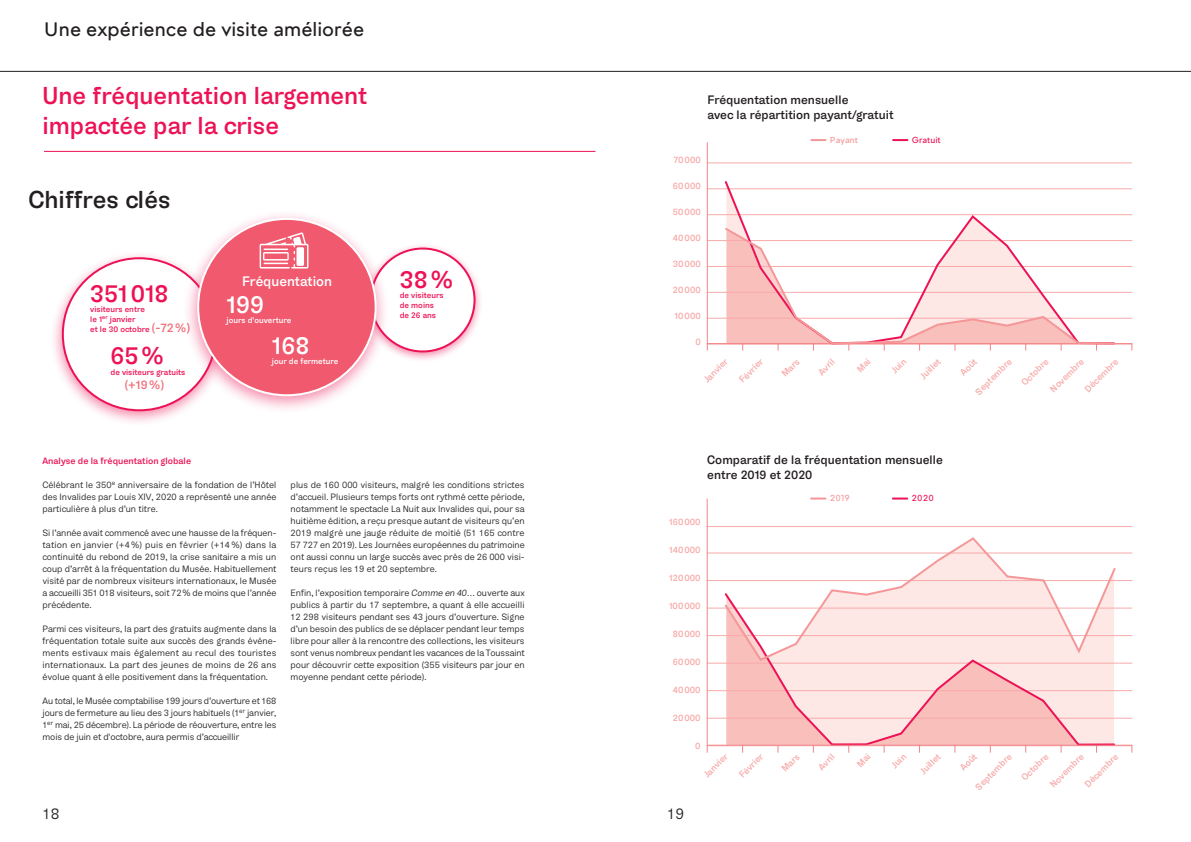
<style>
.page{position:relative;width:1191px;height:842px;background:#fff}
.page>*{position:absolute;margin:0;border:0;box-sizing:border-box;transform-origin:0 0}
.t1{font:500 24px/30px "G Gdiplomat";color:#ed1255}
.t2{font:500 24px "G Gdiplomat";color:#231f20}
.t3{font:500 24px "G Gdiplomat";color:#fff}
.t4{font:20px "Kelvin Md AI Sansclair";color:#231f20}
.t5{font:15px "G Gdiplomat";color:#231f20}
.t6{font:500 13.5px "G Gdiplomat";color:#fff}
.t7{font:500 12px/14.4px "G Gdiplomat";color:#231f20}
.t8{font:500 12px "G Gdiplomat";color:#f1707b}
.t9{font:9px/12px "G Gdiplomat";color:#231f20;text-align:justify}
.t10{font:500 9px "G Gdiplomat";color:#f8aaaa}
.t11{font:500 9px "G Gdiplomat";color:#ed1255}
.t12{font:9px "Kelvin Md AI Sansclair";color:#ed1255}
.t13{font:9px "Kelvin Md AI Sansclair";color:#f59799}
.t14{font:500 8px/10px "G Gdiplomat";color:#ed1255}
.t15{font:500 8px "G Gdiplomat";color:#fff}
.s1{font-size:12px;color:#f1707b}
.s2{font-style:italic}
</style>
<div class="page">
<div style="left:50px;top:250px;width:178px;height:177px;background:#ed1255;opacity:.5"></div>
<div style="left:63px;top:258px;width:153px;height:152px;background:#fff;border-radius:50%"></div>
<div style="left:361px;top:242px;width:122px;height:121px;background:#ed1255;opacity:.5"></div>
<div style="left:371px;top:249px;width:103px;height:102px;background:#fff;border-radius:50%"></div>
<hr style="left:0;top:71px;width:1191px;height:1px;background:#231f20">
<hr style="left:44px;top:151px;width:551px;height:1px;background:#ed1255">
<div style="left:183px;top:209px;width:206px;height:206px;background:#ed1255;opacity:.5"></div>
<div style="left:198px;top:219px;width:178px;height:176px;background:#f0596e;border-radius:50%"></div>
<svg style="left:260px;top:232px;width:48px;height:37px"></svg>
<div style="left:296px;top:247px;width:8px;height:19px;background:#fff;border-radius:2px"></div>
<svg style="left:811px;top:139px;width:14px;height:2px"></svg>
<svg style="left:893px;top:497px;width:14px;height:2px"></svg>
<svg style="left:893px;top:139px;width:14px;height:2px"></svg>
<svg style="left:811px;top:497px;width:14px;height:2px"></svg>
<hr style="left:707px;top:214px;width:425px;height:1px;background:#f8aaaa">
<hr style="left:707px;top:292px;width:425px;height:1px;background:#f8aaaa">
<hr style="left:707px;top:266px;width:425px;height:1px;background:#f8aaaa">
<hr style="left:707px;top:344px;width:425px;height:1px;background:#f8aaaa">
<hr style="left:707px;top:240px;width:425px;height:1px;background:#f8aaaa">
<hr style="left:707px;top:318px;width:425px;height:1px;background:#f8aaaa">
<hr style="left:707px;top:189px;width:425px;height:1px;background:#f8aaaa">
<hr style="left:707px;top:163px;width:425px;height:1px;background:#f8aaaa">
<hr style="left:707px;top:608px;width:425px;height:1px;background:#f8aaaa">
<hr style="left:707px;top:690px;width:425px;height:1px;background:#f8aaaa">
<hr style="left:707px;top:663px;width:425px;height:1px;background:#f8aaaa">
<hr style="left:707px;top:635px;width:425px;height:1px;background:#f8aaaa">
<hr style="left:707px;top:718px;width:425px;height:1px;background:#f8aaaa">
<hr style="left:707px;top:580px;width:425px;height:1px;background:#f8aaaa">
<hr style="left:707px;top:553px;width:425px;height:1px;background:#f8aaaa">
<hr style="left:707px;top:526px;width:425px;height:1px;background:#f8aaaa">
<hr style="left:707px;top:343px;width:425px;height:1px;background:#f38589">
<hr style="left:707px;top:142px;width:1px;height:202px;background:#f38589">
<svg style="left:723px;top:181px;width:393px;height:165px"></svg>
<svg style="left:723px;top:662px;width:393px;height:85px;background:#facecd"></svg>
<svg style="left:723px;top:226px;width:393px;height:119px"></svg>
<svg style="left:723px;top:537px;width:394px;height:125px"></svg>
<hr style="left:707px;top:745px;width:425px;height:1px;background:#f38589">
<hr style="left:707px;top:499px;width:1px;height:247px;background:#f38589">
<h2 class="t4" style="left:44px;top:19px;width:322px">Une expérience de visite améliorée</h2>
<h1 class="t1" style="left:43px;top:81px;width:326px">Une fréquentation largement impactée par la crise</h1>
<h1 class="t2" style="left:28px;top:184px;width:144px">Chiffres clés</h1>
<h1 class="t1" style="left:90px;top:278px;width:80px">351018</h1>
<p class="t14" style="left:90px;top:304px;width:101px">visiteurs entre<br>le 1<sup>er</sup> janvier<br>et le 30 octobre <span class="s1">(-72%)</span></p>
<h1 class="t1" style="left:110px;top:341px;width:55px">65%</h1>
<p class="t14" style="left:110px;top:367px;width:76px">de visiteurs gratuits</p>
<h3 class="t8" style="left:125px;top:376px;width:41px">(+19%)</h3>
<h3 class="t6" style="left:242px;top:272px;width:92px">Fréquentation</h3>
<h1 class="t3" style="left:226px;top:289px;width:39px">199</h1>
<p class="t15" style="left:226px;top:315px;width:66px">jours d'ouverture</p>
<h1 class="t3" style="left:272px;top:330px;width:39px">168</h1>
<p class="t15" style="left:272px;top:356px;width:68px">jour de fermeture</p>
<h1 class="t1" style="left:400px;top:264px;width:55px">38%</h1>
<p class="t14" style="left:400px;top:290px;width:45px">de visiteurs de moins de 26 ans</p>
<h3 class="t7" style="left:707px;top:93px;width:188px">Fréquentation mensuelle<br>avec la répartition payant/gratuit</h3>
<p class="t10" style="left:673px;top:154px;width:29px">70000</p>
<p class="t10" style="left:673px;top:180px;width:29px">60000</p>
<p class="t10" style="left:673px;top:206px;width:29px">50000</p>
<p class="t10" style="left:673px;top:232px;width:29px">40000</p>
<p class="t10" style="left:673px;top:258px;width:29px">30000</p>
<p class="t10" style="left:673px;top:284px;width:29px">20000</p>
<p class="t10" style="left:674px;top:310px;width:28px">10000</p>
<p class="t10" style="left:695px;top:336px;width:7px">0</p>
<p class="t13" style="left:830px;top:135px;width:30px">Payant</p>
<p class="t12" style="left:911px;top:135px;width:31px">Gratuit</p>
<p class="t10" style="left:701px;top:377px;width:32px;rotate:-45deg">Janvier</p>
<p class="t10" style="left:736px;top:377px;width:32px;rotate:-45deg">Février</p>
<p class="t10" style="left:779px;top:371px;width:23px;rotate:-45deg">Mars</p>
<p class="t10" style="left:816px;top:369px;width:21px;rotate:-45deg">Avril</p>
<p class="t10" style="left:889px;top:368px;width:18px;rotate:-45deg">Juin</p>
<p class="t10" style="left:917px;top:373px;width:26px;rotate:-45deg">Juillet</p>
<p class="t10" style="left:957px;top:370px;width:21px;rotate:-45deg">Août</p>
<p class="t10" style="left:973px;top:389px;width:49px;rotate:-45deg">Septembre</p>
<p class="t10" style="left:1047px;top:387px;width:45px;rotate:-45deg">Novembre</p>
<p class="t10" style="left:1018px;top:380px;width:36px;rotate:-45deg">Octobre</p>
<p class="t10" style="left:1082px;top:386px;width:45px;rotate:-45deg">Décembre</p>
<p class="t11" style="left:43px;top:455px;width:150px">Analyse de la fréquentation globale</p>
<p class="t9" style="left:43px;top:479px;width:235px">Célébrant le 350<sup>e</sup> anniversaire de la fondation de l’Hôtel des Invalides par Louis XIV, 2020 a représenté une année particulière à plus d’un titre.</p>
<p class="t9" style="left:43px;top:527px;width:235px">Si l’année avait commencé avec une hausse de la fréquen&shy;tation en janvier (+4 %) puis en février (+14 %) dans la continuité du rebond de 2019, la crise sanitaire a mis un coup d’arrêt à la fréquentation du Musée. Habituellement visité par de nombreux visiteurs internationaux, le Musée a accueilli 351 018 visiteurs, soit 72% de moins que l’année précédente.</p>
<p class="t9" style="left:43px;top:623px;width:235px">Parmi ces visiteurs, la part des gratuits augmente dans la fréquentation totale suite aux succès des grands événe&shy;ments estivaux mais également au recul des touristes internationaux. La part des jeunes de moins de 26 ans évolue quant à elle positivement dans la fréquentation.</p>
<p class="t9" style="left:43px;top:695px;width:235px">Au total, le Musée comptabilise 199 jours d’ouverture et 168 jours de fermeture au lieu des 3 jours habituels (1<sup>er</sup> janvier, 1<sup>er</sup> mai, 25 décembre). La période de réouverture, entre les mois de juin et d'octobre, aura permis d’accueillir</p>
<p class="t9" style="left:291px;top:479px;width:235px">plus de 160 000 visiteurs, malgré les conditions strictes d’accueil. Plusieurs temps forts ont rythmé cette période, notamment le spectacle La Nuit aux Invalides qui, pour sa huitième édition, a reçu presque autant de visiteurs qu’en 2019 malgré une jauge réduite de moitié (51 165 contre 57 727 en 2019). Les Journées européennes du patrimoine ont aussi connu un large succès avec près de 26 000 visi&shy;teurs reçus les 19 et 20 septembre.</p>
<p class="t9" style="left:291px;top:587px;width:236px">Enfin, l’exposition temporaire <span class="s2">Comme en 40…</span> ouverte aux publics à partir du 17 septembre, a quant à elle accueilli 12 298 visiteurs pendant ses 43 jours d’ouverture. Signe d’un besoin des publics de se déplacer pendant leur temps libre pour aller à la rencontre des collections, les visiteurs sont venus nombreux pendant les vacances de la Toussaint pour découvrir cette exposition (355 visiteurs par jour en moyenne pendant cette période).</p>
<h3 class="t7" style="left:707px;top:453px;width:237px">Comparatif de la fréquentation mensuelle entre 2019 et 2020</h3>
<p class="t10" style="left:669px;top:516px;width:33px">160000</p>
<p class="t10" style="left:669px;top:544px;width:33px">140000</p>
<p class="t10" style="left:669px;top:572px;width:33px">120000</p>
<p class="t10" style="left:669px;top:600px;width:33px">100000</p>
<p class="t10" style="left:673px;top:628px;width:29px">80000</p>
<p class="t10" style="left:673px;top:656px;width:29px">60000</p>
<p class="t10" style="left:672px;top:684px;width:29px">40000</p>
<p class="t10" style="left:673px;top:712px;width:29px">20000</p>
<p class="t10" style="left:695px;top:740px;width:7px">0</p>
<p class="t10" style="left:701px;top:772px;width:32px;rotate:-45deg">Janvier</p>
<p class="t10" style="left:736px;top:772px;width:32px;rotate:-45deg">Février</p>
<p class="t10" style="left:779px;top:766px;width:23px;rotate:-45deg">Mars</p>
<p class="t13" style="left:829px;top:493px;width:22px">2019</p>
<p class="t10" style="left:816px;top:764px;width:21px;rotate:-45deg">Avril</p>
<p class="t12" style="left:911px;top:493px;width:24px">2020</p>
<p class="t10" style="left:889px;top:763px;width:18px;rotate:-45deg">Juin</p>
<p class="t10" style="left:917px;top:768px;width:26px;rotate:-45deg">Juillet</p>
<h3 class="t5" style="left:43px;top:804px;width:18px">18</h3>
<h3 class="t5" style="left:667px;top:804px;width:18px">19</h3>
<p class="t10" style="left:957px;top:765px;width:21px;rotate:-45deg">Août</p>
<p class="t10" style="left:973px;top:784px;width:49px;rotate:-45deg">Septembre</p>
<p class="t10" style="left:1047px;top:782px;width:45px;rotate:-45deg">Novembre</p>
<p class="t10" style="left:1018px;top:775px;width:36px;rotate:-45deg">Octobre</p>
<p class="t10" style="left:1082px;top:781px;width:45px;rotate:-45deg">Décembre</p>
</div>
